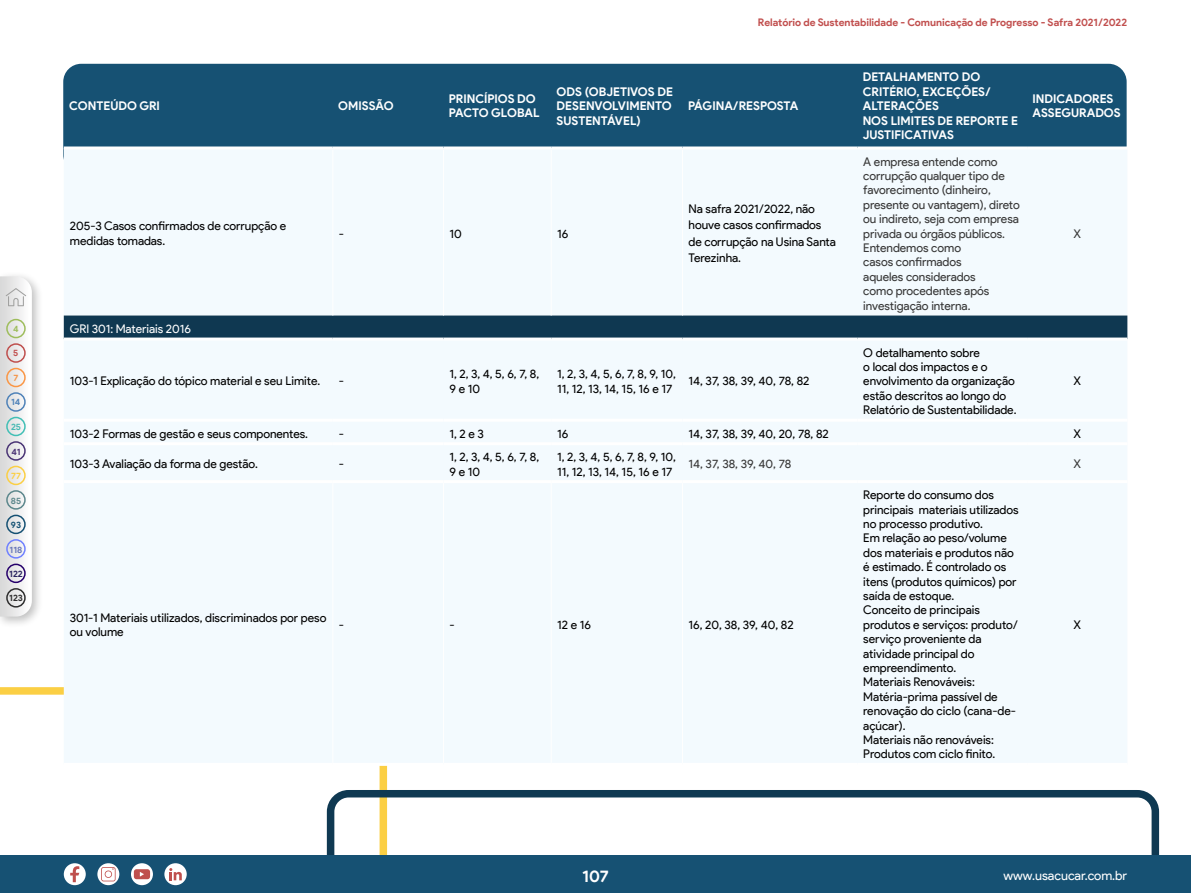
<style>
.page{position:relative;width:1191px;height:893px;background:#fff}
.page>*{position:absolute;margin:0;border:0;box-sizing:border-box;transform-origin:0 0}
.t1{font:700 16.5px "Product Sans";color:#fff}
.t2{font:12.9px "Product Sans";letter-spacing:-.005em;color:#fff}
.t3{font:12px/14.4px "Product Sans";letter-spacing:-.005em;color:#000}
.t4{font:12px/14.4px "Product Sans";letter-spacing:-.005em;color:#383838}
.t5{font:700 12px/14.4px "Product Sans";color:#fff}
.t6{font:12px/14.4px "Product Sans";letter-spacing:-.005em;color:#020203}
.t7{font:12px "Product Sans";color:#fff}
.t8{font:700 10.5px "Product Sans";letter-spacing:-.005em;color:#c14f4e}
.t9{font:700 9px "Product Sans";color:#6978b9}
.t10{font:700 9px "Product Sans";color:#2b2560}
.t11{font:700 9px "Product Sans";color:#2f2e2e}
.t12{font:700 9px "Product Sans";color:#5183b9}
.t13{font:700 9px "Product Sans";color:#48b9b3}
.t14{font:700 9px "Product Sans";color:#4b3475}
.t15{font:700 9px "Product Sans";color:#fbcf44}
.t16{font:700 9px "Product Sans";color:#5e888d}
.t17{font:700 9px "Product Sans";color:#155173}
.t18{font:700 9px "Product Sans";color:#9ebd5d}
.t19{font:700 9px "Product Sans";color:#c14f4e}
.t20{font:700 9px "Product Sans";color:#f49548}
</style>
<div class="page">
<div style="left:63px;top:64px;width:1063px;height:109px;background:#165173;border-radius:18px"></div>
<svg style="left:0;top:687px;width:387px;height:168px"></svg>
<svg style="left:327px;top:790px;width:832px;height:65px"></svg>
<div style="left:0;top:855px;width:1190px;height:38px;background:#165173"></div>
<div style="left:64px;top:149px;width:1063px;height:614px;background:#f3fafe"></div>
<div style="left:64px;top:316px;width:1063px;height:22px;background:#0f3851"></div>
<hr style="left:332px;top:149px;width:1px;height:167px;background:#fff">
<hr style="left:443px;top:149px;width:1px;height:167px;background:#fff">
<hr style="left:551px;top:149px;width:1px;height:167px;background:#fff">
<hr style="left:682px;top:149px;width:1px;height:167px;background:#fff">
<hr style="left:332px;top:483px;width:1px;height:280px;background:#fff">
<hr style="left:443px;top:483px;width:1px;height:280px;background:#fff">
<hr style="left:551px;top:483px;width:1px;height:280px;background:#fff">
<hr style="left:682px;top:483px;width:1px;height:280px;background:#fff">
<hr style="left:64px;top:146px;width:269px;height:3px;background:#fff">
<hr style="left:333px;top:146px;width:110px;height:3px;background:#fff">
<hr style="left:443px;top:146px;width:108px;height:3px;background:#fff">
<hr style="left:551px;top:146px;width:131px;height:3px;background:#fff">
<hr style="left:682px;top:146px;width:175px;height:3px;background:#fff">
<hr style="left:857px;top:146px;width:170px;height:3px;background:#fff">
<hr style="left:1027px;top:146px;width:100px;height:3px;background:#fff">
<hr style="left:64px;top:338px;width:269px;height:3px;background:#fff">
<hr style="left:333px;top:338px;width:110px;height:3px;background:#fff">
<hr style="left:443px;top:338px;width:108px;height:3px;background:#fff">
<hr style="left:551px;top:338px;width:131px;height:3px;background:#fff">
<hr style="left:682px;top:338px;width:175px;height:3px;background:#fff">
<hr style="left:857px;top:338px;width:170px;height:3px;background:#fff">
<hr style="left:1027px;top:338px;width:100px;height:3px;background:#fff">
<hr style="left:64px;top:419px;width:269px;height:3px;background:#fff">
<hr style="left:333px;top:419px;width:110px;height:3px;background:#fff">
<hr style="left:443px;top:419px;width:108px;height:3px;background:#fff">
<hr style="left:551px;top:419px;width:131px;height:3px;background:#fff">
<hr style="left:682px;top:419px;width:175px;height:3px;background:#fff">
<hr style="left:857px;top:419px;width:170px;height:3px;background:#fff">
<hr style="left:1027px;top:419px;width:100px;height:3px;background:#fff">
<hr style="left:64px;top:442px;width:269px;height:3px;background:#fff">
<hr style="left:333px;top:442px;width:110px;height:3px;background:#fff">
<hr style="left:443px;top:442px;width:108px;height:3px;background:#fff">
<hr style="left:551px;top:442px;width:131px;height:3px;background:#fff">
<hr style="left:682px;top:442px;width:175px;height:3px;background:#fff">
<hr style="left:857px;top:442px;width:170px;height:3px;background:#fff">
<hr style="left:1027px;top:442px;width:100px;height:3px;background:#fff">
<hr style="left:64px;top:480px;width:269px;height:3px;background:#fff">
<hr style="left:333px;top:480px;width:110px;height:3px;background:#fff">
<hr style="left:443px;top:480px;width:108px;height:3px;background:#fff">
<hr style="left:551px;top:480px;width:131px;height:3px;background:#fff">
<hr style="left:682px;top:480px;width:175px;height:3px;background:#fff">
<hr style="left:857px;top:480px;width:170px;height:3px;background:#fff">
<hr style="left:1027px;top:480px;width:100px;height:3px;background:#fff">
<hr style="left:64px;top:763px;width:269px;height:3px;background:#fff">
<hr style="left:333px;top:763px;width:110px;height:3px;background:#fff">
<svg style="left:164px;top:863px;width:23px;height:22px"></svg>
<svg style="left:169px;top:868px;width:13px;height:12px"></svg>
<svg style="left:131px;top:863px;width:22px;height:22px"></svg>
<div style="left:134px;top:869px;width:16px;height:10px;background:#bf4f4d;border-radius:3px"></div>
<svg style="left:140px;top:872px;width:4px;height:5px"></svg>
<svg style="left:97px;top:863px;width:22px;height:22px"></svg>
<svg style="left:101px;top:867px;width:15px;height:14px"></svg>
<div style="left:64px;top:863px;width:22px;height:22px;background:#fff;border-radius:50%"></div>
<svg style="left:70px;top:866px;width:9px;height:16px"></svg>
<div style="left:0;top:271px;width:43px;height:357px;background:#000;opacity:.25"></div>
<svg style="left:0;top:276px;width:32px;height:341px"></svg>
<p class="t18" style="left:13px;top:323px;width:7px">4</p>
<p class="t19" style="left:13px;top:347px;width:7px">5</p>
<p class="t20" style="left:13px;top:372px;width:6px">7</p>
<p class="t12" style="left:11px;top:397px;width:11px">14</p>
<p class="t13" style="left:11px;top:421px;width:12px">25</p>
<p class="t14" style="left:11px;top:446px;width:11px">41</p>
<p class="t15" style="left:11px;top:470px;width:11px">77</p>
<p class="t16" style="left:11px;top:495px;width:12px">85</p>
<p class="t17" style="left:11px;top:519px;width:12px">93</p>
<p class="t9" style="left:10px;top:544px;width:14px">118</p>
<p class="t10" style="left:9px;top:568px;width:15px">122</p>
<p class="t11" style="left:9px;top:593px;width:15px">123</p>
<p class="t8" style="left:758px;top:16px;width:370px">Relatório de Sustentabilidade - Comunicação de Progresso - Safra 2021/2022</p>
<p class="t5" style="left:69px;top:99px;width:92px">CONTEÚDO GRI</p>
<p class="t5" style="left:338px;top:99px;width:57px">OMISSÃO</p>
<p class="t5" style="left:449px;top:92px;width:92px">PRINCÍPIOS DO<br>PACTO GLOBAL</p>
<p class="t5" style="left:556px;top:84px;width:118px;text-align:justify">ODS (OBJETIVOS DE DESENVOLVIMENTO SUSTENTÁVEL)</p>
<p class="t5" style="left:688px;top:99px;width:112px">PÁGINA/RESPOSTA</p>
<p class="t6" style="left:70px;top:219px;width:218px">205-3 Casos confirmados de corrupção e medidas tomadas.</p>
<p class="t3" style="left:339px;top:226px;width:7px">-</p>
<p class="t3" style="left:449px;top:226px;width:14px">10</p>
<p class="t3" style="left:557px;top:226px;width:13px">16</p>
<p class="t7" style="left:70px;top:322px;width:123px">GRI 301: Materiais 2016</p>
<p class="t3" style="left:688px;top:201px;width:149px;line-height:16.5px">Na safra 2021/2022, não houve casos confirmados de corrupção na Usina Santa<br>Terezinha.</p>
<p class="t5" style="left:862px;top:70px;width:157px">DETALHAMENTO DO<br>CRITÉRIO, EXCEÇÕES/<br>ALTERAÇÕES<br>NOS LIMITES DE REPORTE E<br>JUSTIFICATIVAS</p>
<p class="t4" style="left:863px;top:154px;width:158px">A empresa entende como corrupção qualquer tipo de favorecimento (dinheiro, presente ou vantagem), direto ou indireto, seja com empresa privada ou órgãos públicos.<br>Entendemos como<br>casos confirmados<br>aqueles considerados<br>como procedentes após investigação interna.</p>
<p class="t5" style="left:1032px;top:92px;width:90px">INDICADORES<br>ASSEGURADOS</p>
<p class="t4" style="left:1073px;top:226px;width:9px">X</p>
<p class="t3" style="left:70px;top:374px;width:252px">103-1 Explicação do tópico material e seu Limite.</p>
<p class="t3" style="left:339px;top:374px;width:7px">-</p>
<p class="t3" style="left:449px;top:367px;width:91px">1, 2, 3, 4, 5, 6, 7, 8,<br>9 e 10</p>
<p class="t3" style="left:557px;top:367px;width:120px">1, 2, 3, 4, 5, 6, 7, 8, 9, 10,<br>11, 12, 13, 14, 15, 16 e 17</p>
<p class="t3" style="left:688px;top:374px;width:122px">14, 37, 38, 39, 40, 78, 82</p>
<p class="t3" style="left:863px;top:345px;width:155px">O detalhamento sobre<br>o local dos impactos e o envolvimento da organização estão descritos ao longo do<br>Relatório de Sustentabilidade.</p>
<p class="t3" style="left:1073px;top:374px;width:9px">X</p>
<p class="t3" style="left:70px;top:427px;width:240px">103-2 Formas de gestão e seus componentes.</p>
<p class="t3" style="left:339px;top:427px;width:7px">-</p>
<p class="t3" style="left:449px;top:427px;width:36px">1, 2 e 3</p>
<p class="t3" style="left:557px;top:427px;width:13px">16</p>
<p class="t3" style="left:688px;top:427px;width:142px">14, 37, 38, 39, 40, 20, 78, 82</p>
<p class="t3" style="left:1073px;top:427px;width:9px">X</p>
<p class="t3" style="left:70px;top:457px;width:190px">103-3 Avaliação da forma de gestão.</p>
<p class="t3" style="left:339px;top:457px;width:7px">-</p>
<p class="t3" style="left:449px;top:450px;width:91px">1, 2, 3, 4, 5, 6, 7, 8,<br>9 e 10</p>
<p class="t3" style="left:557px;top:450px;width:120px">1, 2, 3, 4, 5, 6, 7, 8, 9, 10,<br>11, 12, 13, 14, 15, 16 e 17</p>
<p class="t4" style="left:688px;top:457px;width:104px">14, 37, 38, 39, 40, 78</p>
<p class="t4" style="left:1073px;top:457px;width:9px">X</p>
<p class="t3" style="left:70px;top:610px;width:258px">301-1 Materiais utilizados, discriminados por peso ou volume</p>
<p class="t3" style="left:339px;top:618px;width:7px">-</p>
<p class="t3" style="left:449px;top:618px;width:7px">-</p>
<p class="t3" style="left:557px;top:618px;width:35px">12 e 16</p>
<p class="t3" style="left:688px;top:618px;width:107px">16, 20, 38, 39, 40, 82</p>
<p class="t3" style="left:863px;top:488px;width:157px">Reporte do consumo dos principais materiais utilizados no processo produtivo.<br>Em relação ao peso/volume dos materiais e produtos não é estimado. É controlado os itens (produtos químicos) por saída de estoque.<br>Conceito de principais produtos e serviços: produto/ serviço proveniente da atividade principal do empreendimento.<br>Materiais Renováveis:<br>Matéria-prima passível de renovação do ciclo (cana-de&shy;açúcar).<br>Materiais não renováveis:<br>Produtos com ciclo finito.</p>
<p class="t3" style="left:1073px;top:618px;width:9px">X</p>
<h1 class="t1" style="left:582px;top:866px;width:28px">107</h1>
<p class="t2" style="left:1003px;top:868px;width:125px">www.usacucar.com.br</p>
</div>
